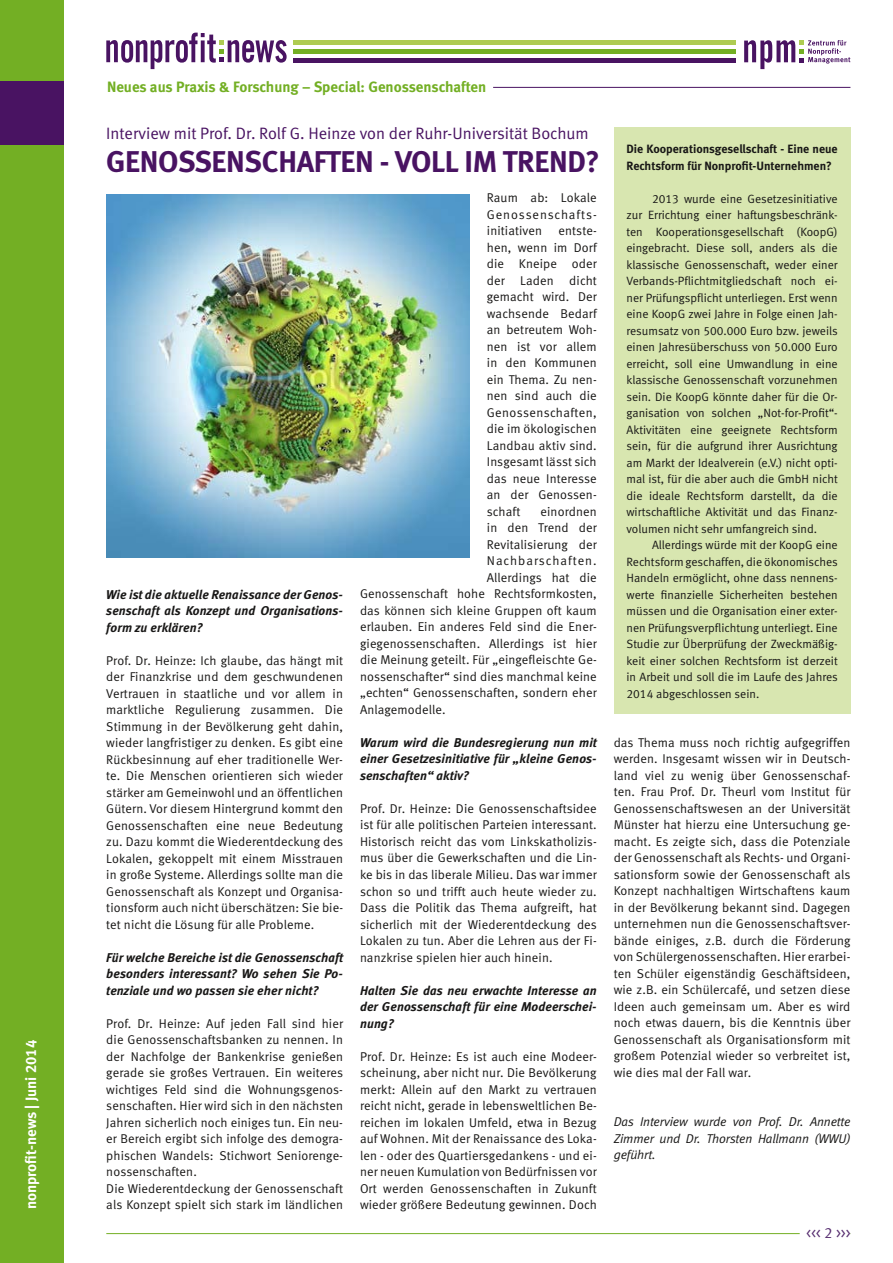
<style>
.page{position:relative;width:893px;height:1263px;background:#fff}
.page>*{position:absolute;margin:0;border:0;box-sizing:border-box;transform-origin:0 0}
.t1{font:30px "Meta Bold LF";letter-spacing:-.01em;color:#491362}
.t2{font:16.5px "Meta Normal LF";color:#491362}
.t3{font:15px "Meta Bold LF";color:#73af24}
.t4{font:15px "Meta Bold LF";color:#fff}
.t5{font:15px "Meta Normal LF";color:#572e70}
.t6{font:12.75px/16.5px "Meta Normal LF";letter-spacing:.01em;color:#181716;text-align:justify}
.t7{font:italic 700 12.75px/16.5px "Meta";letter-spacing:.01em;color:#181716;text-align:justify}
.t8{font:italic 12.75px/16.5px "Meta Normal LF";letter-spacing:-.01em;color:#181716;text-align:justify}
.t9{font:12.75px "Meta Normal LF";letter-spacing:.075em;color:#181716}
.t10{font:12px/16.5px "Meta Normal LF";color:#181716;text-align:justify}
.t11{font:12px/16.5px "Meta Bold LF";color:#181716}
</style>
<div class="page">
<div style="left:0;top:0;width:64px;height:1263px;background:#73af24"></div>
<div style="left:0;top:81px;width:64px;height:64px;background:#491362"></div>
<svg style="left:106px;top:33px;width:181px;height:36px"></svg>
<hr style="left:293px;top:58px;width:443px;height:4px;background:#491362">
<div style="left:293px;top:49px;width:442px;height:5px;background:#73af24"></div>
<hr style="left:293px;top:40px;width:442px;height:4px;background:#aecc52">
<svg style="left:744px;top:40px;width:106px;height:29px"></svg>
<hr style="left:106px;top:1233px;width:744px;height:1px;background:#73af24">
<div style="left:800px;top:1223px;width:50px;height:30px;background:#fff"></div>
<hr style="left:481px;top:87px;width:369px;height:1px;background:#491362">
<div style="left:107px;top:80px;width:386px;height:15px;background:#fff"></div>
<div style="left:614px;top:127px;width:236px;height:587px;background:#d8e6b0"></div>
<img style="left:106px;top:194px;width:364px;height:364px">
<p class="t4" style="left:22px;top:1209px;width:171px;rotate:-90deg">nonprofit-news | Juni 2014</p>
<p class="t3" style="left:107px;top:78px;width:381px">Neues aus Praxis &amp; Forschung – Special: Genossenschaften</p>
<p class="t2" style="left:106px;top:124px;width:484px">Interview mit Prof. Dr. Rolf G. Heinze von der Ruhr-Universität Bochum</p>
<h1 class="t1" style="left:106px;top:144px;width:495px">Genossenschaften - voll im Trend?</h1>
<p class="t7" style="left:106px;top:586px;width:238px">Wie ist die aktuelle Renaissance der Genos&shy;senschaft als Konzept und Organisations&shy;form zu erklären?</p>
<p class="t6" style="left:106px;top:652px;width:238px">Prof. Dr. Heinze: Ich glaube, das hängt mit der Finanzkrise und dem geschwundenen Vertrauen in staatliche und vor allem in marktliche Regulierung zusammen. Die Stimmung in der Bevölkerung geht dahin, wieder langfristiger zu denken. Es gibt eine Rückbesinnung auf eher traditionelle Wer&shy;te. Die Menschen orientieren sich wieder stärker am Gemeinwohl und an öffentlichen Gütern. Vor diesem Hintergrund kommt den Genossenschaften eine neue Bedeutung zu. Dazu kommt die Wiederentdeckung des Lokalen, gekoppelt mit einem Misstrauen in große Systeme. Allerdings sollte man die Genossenschaft als Konzept und Organisa&shy;tionsform auch nicht überschätzen: Sie bie&shy;tet nicht die Lösung für alle Probleme.</p>
<p class="t7" style="left:106px;top:949px;width:238px">Für welche Bereiche ist die Genossenschaft besonders interessant? Wo sehen Sie Po&shy;tenziale und wo passen sie eher nicht?</p>
<p class="t6" style="left:106px;top:1015px;width:238px;text-align:left">Prof. Dr. Heinze: Auf jeden Fall sind hier die Genossenschaftsbanken zu nennen. In der Nachfolge der Bankenkrise genießen gerade sie großes Vertrauen. Ein weiteres wichtiges Feld sind die Wohnungsgenos&shy;senschaften. Hier wird sich in den nächsten Jahren sicherlich noch einiges tun. Ein neu&shy;er Bereich ergibt sich infolge des demogra&shy;phischen Wandels: Stichwort Seniorenge&shy;nossenschaften.<br>Die Wiederentdeckung der Genossenschaft als Konzept spielt sich stark im ländlichen</p>
<p class="t6" style="left:487px;top:190px;width:111px">Raum ab: Lokale Genossenschafts&shy;initiativen</p>
<p class="t6" style="left:487px;top:223px;width:111px;text-indent:72px">entste&shy;hen, wenn im Dorf die Kneipe oder der Laden dicht gemacht wird. Der wachsende Bedarf an betreutem Woh&shy;nen ist vor allem in den Kommunen ein Thema. Zu nen&shy;nen sind auch die Genossenschaften, die im ökologischen Landbau aktiv sind.<br>Insgesamt lässt sich das neue Interesse an der Genossen&shy;schaft</p>
<p class="t6" style="left:540px;top:503px;width:58px">einordnen</p>
<p class="t6" style="left:487px;top:520px;width:111px">in den Trend der</p>
<p class="t6" style="left:487px;top:536px;width:111px">Revitalisierung der</p>
<p class="t9" style="left:487px;top:554px;width:111px">Nachbarschaften.</p>
<p class="t6" style="left:487px;top:569px;width:111px">Allerdings hat die</p>
<p class="t6" style="left:360px;top:586px;width:238px">Genossenschaft hohe Rechtsformkosten,</p>
<p class="t6" style="left:360px;top:602px;width:238px">das können sich kleine Gruppen oft kaum</p>
<p class="t6" style="left:360px;top:619px;width:238px">erlauben. Ein anderes Feld sind die Ener-</p>
<p class="t6" style="left:360px;top:635px;width:238px">giegenossenschaften. Allerdings ist hier</p>
<p class="t6" style="left:360px;top:652px;width:238px">die Meinung geteilt. Für „eingefleischte Ge-</p>
<p class="t6" style="left:360px;top:668px;width:238px">nossenschafter“ sind dies manchmal keine</p>
<p class="t6" style="left:360px;top:685px;width:238px">„echten“ Genossenschaften, sondern eher</p>
<p class="t6" style="left:360px;top:701px;width:87px">Anlagemodelle.</p>
<p class="t7" style="left:360px;top:734px;width:238px">Warum wird die Bundesregierung nun mit einer Gesetzesinitiative für „kleine Genos&shy;senschaften“ aktiv?</p>
<p class="t6" style="left:360px;top:800px;width:238px">Prof. Dr. Heinze: Die Genossenschaftsidee ist für alle politischen Parteien interessant.<br>Historisch reicht das vom Linkskatholizis&shy;mus über die Gewerkschaften und die Lin&shy;ke bis in das liberale Milieu. Das war immer schon so und trifft auch heute wieder zu.<br>Dass die Politik das Thema aufgreift, hat sicherlich mit der Wiederentdeckung des Lokalen zu tun. Aber die Lehren aus der Fi&shy;nanzkrise spielen hier auch hinein.</p>
<p class="t7" style="left:360px;top:982px;width:238px">Halten Sie das neu erwachte Interesse an der Genossenschaft für eine Modeerschei&shy;nung?</p>
<p class="t6" style="left:360px;top:1048px;width:238px">Prof. Dr. Heinze: Es ist auch eine Modeer&shy;scheinung, aber nicht nur. Die Bevölkerung merkt: Allein auf den Markt zu vertrauen reicht nicht, gerade in lebensweltlichen Be&shy;reichen im lokalen Umfeld, etwa in Bezug auf Wohnen. Mit der Renaissance des Loka&shy;len - oder des Quartiersgedankens - und ei&shy;ner neuen Kumulation von Bedürfnissen vor Ort werden Genossenschaften in Zukunft wieder größere Bedeutung gewinnen. Doch</p>
<p class="t11" style="left:626px;top:140px;width:213px">Die Kooperationsgesellschaft - Eine neue<br>Rechtsform für Nonprofit-Unternehmen?</p>
<p class="t10" style="left:626px;top:190px;width:213px;text-indent:26px">2013 wurde eine Gesetzesinitiative zur Errichtung einer haftungsbeschränk&shy;ten Kooperationsgesellschaft (KoopG) eingebracht. Diese soll, anders als die klassische Genossenschaft, weder einer Verbands-Pflichtmitgliedschaft noch ei&shy;ner Prüfungspflicht unterliegen. Erst wenn eine KoopG zwei Jahre in Folge einen Jah&shy;resumsatz von 500.000 Euro bzw. jeweils einen Jahresüberschuss von 50.000 Euro erreicht, soll eine Umwandlung in eine klassische Genossenschaft vorzunehmen sein. Die KoopG könnte daher für die Or&shy;ganisation von solchen „Not-for-Profit“- Aktivitäten eine geeignete Rechtsform sein, für die aufgrund ihrer Ausrichtung am Markt der Idealverein (e.V.) nicht opti&shy;mal ist, für die aber auch die GmbH nicht die ideale Rechtsform darstellt, da die wirtschaftliche Aktivität und das Finanz&shy;volumen nicht sehr umfangreich sind.</p>
<p class="t10" style="left:626px;top:536px;width:213px;text-indent:26px">Allerdings würde mit der KoopG eine Rechtsform geschaffen, die ökonomisches Handeln ermöglicht, ohne dass nennens&shy;werte finanzielle Sicherheiten bestehen müssen und die Organisation einer exter&shy;nen Prüfungsverpflichtung unterliegt. Eine Studie zur Überprüfung der Zweckmäßig&shy;keit einer solchen Rechtsform ist derzeit in Arbeit und soll die im Laufe des Jahres 2014 abgeschlossen sein.</p>
<p class="t6" style="left:614px;top:734px;width:238px">das Thema muss noch richtig aufgegriffen werden. Insgesamt wissen wir in Deutsch&shy;land viel zu wenig über Genossenschaf&shy;ten. Frau Prof. Dr. Theurl vom Institut für Genossenschaftswesen an der Universität Münster hat hierzu eine Untersuchung ge&shy;macht. Es zeigte sich, dass die Potenziale der Genossenschaft als Rechts- und Organi&shy;sationsform sowie der Genossenschaft als Konzept nachhaltigen Wirtschaftens kaum in der Bevölkerung bekannt sind. Dagegen unternehmen nun die Genossenschaftsver&shy;bände einiges, z.B. durch die Förderung von Schülergenossenschaften. Hier erarbei&shy;ten Schüler eigenständig Geschäftsideen, wie z.B. ein Schülercafé, und setzen diese Ideen auch gemeinsam um. Aber es wird noch etwas dauern, bis die Kenntnis über Genossenschaft als Organisationsform mit großem Potenzial wieder so verbreitet ist, wie dies mal der Fall war.</p>
<p class="t8" style="left:614px;top:1114px;width:238px">Das Interview wurde von Prof. Dr. Annette Zimmer und Dr. Thorsten Hallmann (WWU) geführt.</p>
<p class="t5" style="left:807px;top:1224px;width:45px">&lt;&lt;&lt; 2 &gt;&gt;&gt;</p>
</div>
